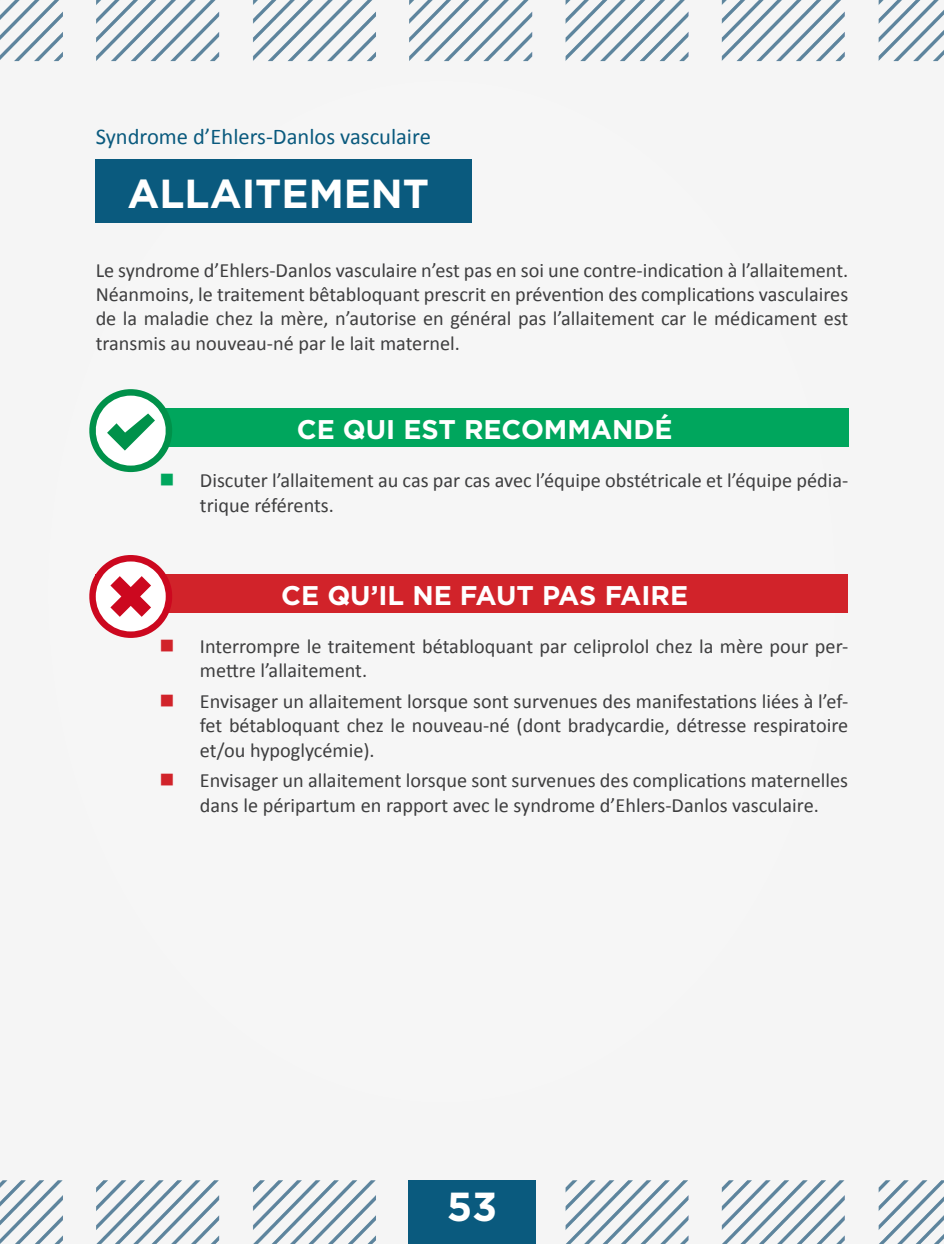
<style>
.page{position:relative;width:944px;height:1244px;background:#fff}
.page>*{position:absolute;margin:0;border:0;box-sizing:border-box;transform-origin:0 0}
.t1{font:700 40.5px "Gotham";color:#fff}
.t2{font:700 27px "Gotham";color:#fff}
.t3{font:22.5px "Calibri";color:#0a5a7e}
.t4{font:20.25px/24.3px "Calibri";color:#3e3e3f}
</style>
<div class="page">
<div style="left:96px;top:159px;width:376px;height:64px;background:#0a5a7e"></div>
<div style="left:96px;top:574px;width:752px;height:38px;background:#d1232a"></div>
<div style="left:96px;top:408px;width:752px;height:38px;background:#00a65d"></div>
<img style="left:0;top:0;width:944px;height:62px">
<img style="left:0;top:1180px;width:944px;height:64px">
<div style="left:408px;top:1180px;width:128px;height:64px;background:#0a5a7e"></div>
<svg style="left:89px;top:555px;width:87px;height:83px"></svg>
<svg style="left:89px;top:389px;width:87px;height:84px"></svg>
<p class="t3" style="left:96px;top:123px;width:337px">Syndrome d’Ehlers-Danlos vasculaire</p>
<p class="t1" style="left:128px;top:171px;width:303px">ALLAITEMENT</p>
<p class="t4" style="left:96px;top:258px;width:754px;text-align:justify">Le syndrome d’Ehlers-Danlos vasculaire n’est pas en soi une contre-indication à l’allaitement.<br>Néanmoins, le traitement bêtabloquant prescrit en prévention des complications vasculaires de la maladie chez la mère, n’autorise en général pas l’allaitement car le médicament est transmis au nouveau-né par le lait maternel.</p>
<p class="t2" style="left:297px;top:414px;width:377px">CE QUI EST RECOMMANDÉ</p>
<p class="t4" style="left:200px;top:468px;width:650px">Discuter l’allaitement au cas par cas avec l’équipe obstétricale et l’équipe pédia&shy;trique référents.</p>
<p class="t2" style="left:281px;top:579px;width:408px">CE QU’IL NE FAUT PAS FAIRE</p>
<p class="t4" style="left:200px;top:634px;width:650px">Interrompre le traitement bétabloquant par celiprolol chez la mère pour per&shy;mettre l’allaitement.</p>
<p class="t4" style="left:200px;top:689px;width:650px;text-align:justify">Envisager un allaitement lorsque sont survenues des manifestations liées à l’ef&shy;fet bétabloquant chez le nouveau-né (dont bradycardie, détresse respiratoire et/ou hypoglycémie).</p>
<p class="t4" style="left:200px;top:768px;width:650px">Envisager un allaitement lorsque sont survenues des complications maternelles dans le péripartum en rapport avec le syndrome d’Ehlers-Danlos vasculaire.</p>
<p class="t1" style="left:447px;top:1183px;width:52px">53</p>
</div>
